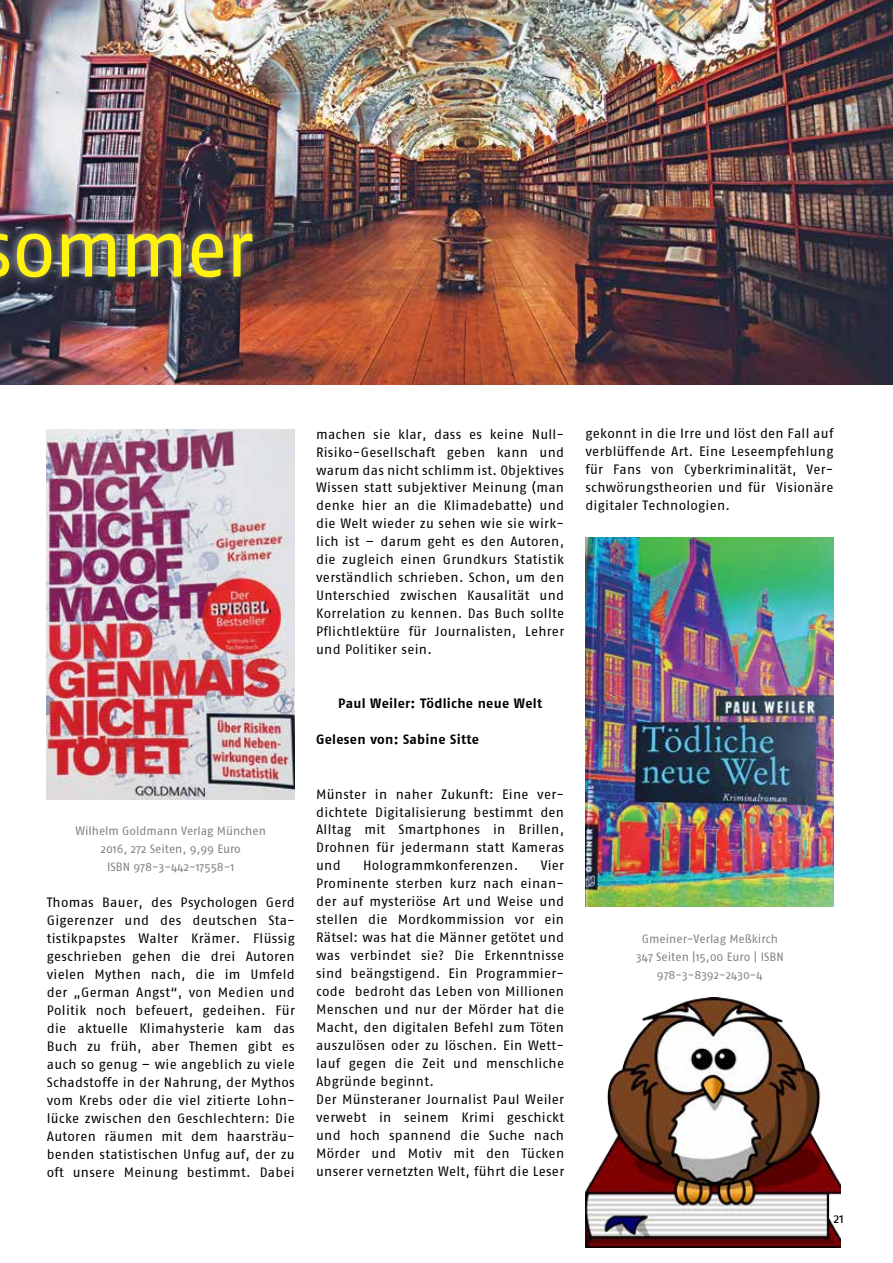
<style>
.page{position:relative;width:893px;height:1263px;background:#fff}
.page>*{position:absolute;margin:0;border:0;box-sizing:border-box;transform-origin:0 0}
.t1{font:79.5px "Fago No Regular Roman";letter-spacing:-.03em;color:#fff20f}
.t2{font:13.5px/18px "Fago No Regular Roman";letter-spacing:.02em;color:#000;text-align:justify}
.t3{font:13.5px "Fago No Bold Roman";letter-spacing:.02em;color:#000}
.t4{font:12px/18px "Fago No Regular Roman";letter-spacing:-.005em;color:#808285;text-align:center}
</style>
<div class="page">
<img style="left:0;top:0;width:893px;height:385px">
<div style="left:0;top:210px;width:262px;height:77px;background:#fff;opacity:.75"></div>
<img style="left:47px;top:429px;width:248px;height:371px">
<img style="left:585px;top:538px;width:248px;height:369px">
<img style="left:585px;top:998px;width:255px;height:250px">
<h1 class="t1" style="left:12px;top:204px;width:243px">ommer</h1>
<p class="t4" style="left:76px;top:821px;width:192px">Wilhelm Goldmann Verlag München<br>2016, 272 Seiten, 9,99 Euro<br>ISBN 978-3-442-17558-1</p>
<p class="t2" style="left:47px;top:893px;width:250px">Thomas Bauer, des Psychologen Gerd Gigerenzer und des deutschen Sta&shy;tistikpapstes Walter Krämer. Flüssig geschrieben gehen die drei Autoren vielen Mythen nach, die im Umfeld der „German Angst“, von Medien und Politik noch befeuert, gedeihen. Für die aktuelle Klimahysterie kam das Buch zu früh, aber Themen gibt es auch so genug – wie angeblich zu viele Schadstoffe in der Nahrung, der Mythos vom Krebs oder die viel zitierte Lohn&shy;lücke zwischen den Geschlechtern: Die Autoren räumen mit dem haarsträu&shy;benden statistischen Unfug auf, der zu oft unsere Meinung bestimmt. Dabei</p>
<p class="t2" style="left:316px;top:425px;width:250px">machen sie klar, dass es keine Null-Risiko-Gesellschaft geben kann und warum das nicht schlimm ist. Objektives Wissen statt subjektiver Meinung (man denke hier an die Klimadebatte) und die Welt wieder zu sehen wie sie wirk&shy;lich ist – darum geht es den Autoren, die zugleich einen Grundkurs Statistik verständlich schrieben. Schon, um den Unterschied zwischen Kausalität und Korrelation zu kennen. Das Buch sollte Pflichtlektüre für Journalisten, Lehrer und Politiker sein.</p>
<p class="t3" style="left:338px;top:696px;width:206px">Paul Weiler: Tödliche neue Welt</p>
<p class="t3" style="left:316px;top:732px;width:164px">Gelesen von: Sabine Sitte</p>
<p class="t2" style="left:316px;top:785px;width:250px">Münster in naher Zukunft: Eine ver&shy;dichtete Digitalisierung bestimmt den Alltag mit Smartphones in Brillen, Drohnen für jedermann statt Kameras und</p>
<p class="t2" style="left:316px;top:857px;width:250px;text-align:left;text-indent:225px">Vier Prominente sterben kurz nach einan&shy;der auf mysteriöse Art und Weise und stellen die Mordkommission vor ein Rätsel: was hat die Männer getötet und was verbindet sie? Die Erkenntnisse sind beängstigend. Ein Programmier&shy;code bedroht das Leben von Millionen Menschen und nur der Mörder hat die Macht, den digitalen Befehl zum Töten auszulösen oder zu löschen. Ein Wett&shy;lauf gegen die Zeit und menschliche Abgründe beginnt.<br>Der Münsteraner Journalist Paul Weiler verwebt in seinem Krimi geschickt und hoch spannend die Suche nach Mörder und Motiv mit den Tücken unserer vernetzten Welt, führt die Leser</p>
<p class="t2" style="left:363px;top:857px;width:157px">Hologrammkonferenzen.</p>
<p class="t2" style="left:585px;top:424px;width:250px">gekonnt in die Irre und löst den Fall auf verblüffende Art. Eine Leseempfehlung für Fans von Cyberkriminalität, Ver&shy;schwörungstheorien und für Visionäre digitaler Technologien.</p>
<p class="t4" style="left:636px;top:929px;width:149px">Gmeiner-Verlag Meßkirch<br>347 Seiten |15,00 Euro | ISBN<br>978-3-8392-2430-4</p>
<p class="t2" style="left:833px;top:1209px;width:12px">21</p>
</div>
